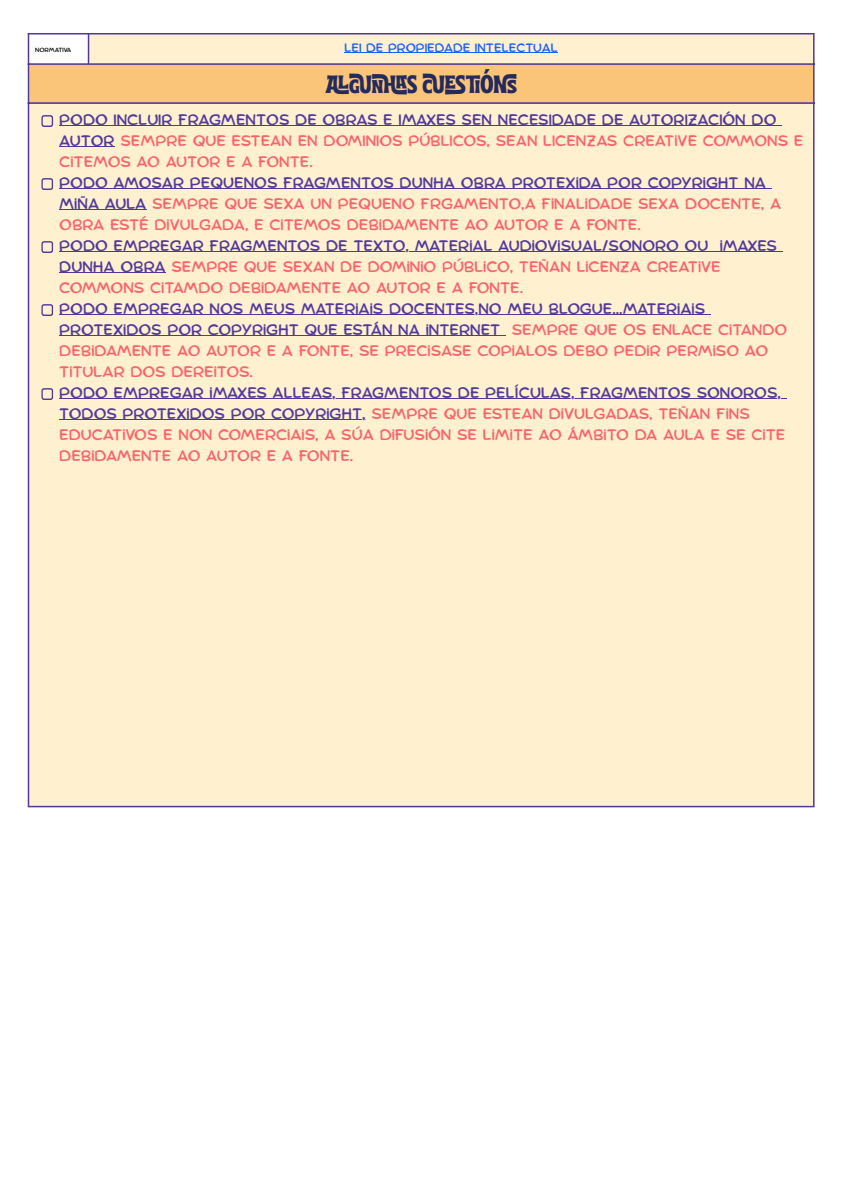
<style>
.page{position:relative;width:842px;height:1190px;background:#fff}
.page>*{position:absolute;margin:0;border:0;box-sizing:border-box;transform-origin:0 0}
.t1{font:25px "Ayr Tropika Island Int";color:#232a5c}
.t2{font:15px/21px "Comica";color:#fd636b}
.t3{font:12px "Comica";color:#1a62ff}
.t4{font:6px "Comica";letter-spacing:-.01em;color:#000}
.s1{color:#51399c}
</style>
<div class="page">
<div style="left:29px;top:35px;width:784px;height:771px;background:#fff0cf"></div>
<div style="left:28px;top:64px;width:786px;height:39px;background:#fac578"></div>
<hr style="left:344px;top:53px;width:214px;height:1px;background:#1a62ff">
<hr style="left:59px;top:126px;width:717px;height:1px;background:#51399c">
<hr style="left:59px;top:147px;width:56px;height:1px;background:#51399c">
<svg style="left:41px;top:115px;width:12px;height:12px"></svg>
<hr style="left:59px;top:189px;width:707px;height:1px;background:#51399c">
<hr style="left:59px;top:210px;width:87px;height:1px;background:#51399c">
<svg style="left:41px;top:178px;width:12px;height:12px"></svg>
<hr style="left:59px;top:252px;width:718px;height:1px;background:#51399c">
<hr style="left:59px;top:273px;width:107px;height:1px;background:#51399c">
<svg style="left:41px;top:241px;width:12px;height:12px"></svg>
<hr style="left:59px;top:315px;width:646px;height:1px;background:#51399c">
<hr style="left:59px;top:336px;width:447px;height:1px;background:#51399c">
<svg style="left:41px;top:304px;width:12px;height:12px"></svg>
<hr style="left:59px;top:399px;width:722px;height:1px;background:#51399c">
<hr style="left:59px;top:420px;width:307px;height:1px;background:#51399c">
<svg style="left:41px;top:388px;width:12px;height:12px"></svg>
<hr style="left:28px;top:35px;width:1px;height:771px;background:#51399c">
<svg style="left:88px;top:35px;width:1px;height:28px"></svg>
<hr style="left:813px;top:35px;width:2px;height:771px;background:#51399c">
<hr style="left:28px;top:33px;width:787px;height:2px;background:#51399c">
<hr style="left:28px;top:63px;width:787px;height:2px;background:#51399c">
<hr style="left:28px;top:102px;width:787px;height:2px;background:#51399c">
<hr style="left:28px;top:806px;width:787px;height:1px;background:#51399c">
<p class="t4" style="left:35px;top:47px;width:38px">NORMATIVA</p>
<p class="t3" style="left:344px;top:42px;width:215px">LEI DE PROPIEDADE INTELECTUAL</p>
<p class="t1" style="left:325px;top:61px;width:181px">ALGUNHA SCUESTIÓNS</p>
<p class="t2" style="left:59px;top:110px;width:746px"><span class="s1">PODO INCLUIR FRAGMENTOS DE OBRAS E IMAXES SEN NECESIDADE DE AUTORIZACIÓN DO<br>AUTOR</span> SEMPRE QUE ESTEAN EN DOMINIOS PÚBLICOS, SEAN LICENZAS CREATIVE COMMONS E<br>CITEMOS AO AUTOR E A FONTE.</p>
<p class="t2" style="left:59px;top:173px;width:724px"><span class="s1">PODO AMOSAR PEQUENOS FRAGMENTOS DUNHA OBRA PROTEXIDA POR COPYRIGHT NA<br>MIÑA AULA</span> SEMPRE QUE SEXA UN PEQUENO FRGAMENTO,A FINALIDADE SEXA DOCENTE, A<br>OBRA ESTÉ DIVULGADA, E CITEMOS DEBIDAMENTE AO AUTOR E A FONTE.</p>
<p class="t2" style="left:59px;top:236px;width:719px"><span class="s1">PODO EMPREGAR FRAGMENTOS DE TEXTO, MATERIAL AUDIOVISUAL/SONORO OU IMAXES<br>DUNHA OBRA</span> SEMPRE QUE SEXAN DE DOMINIO PÚBLICO, TEÑAN LICENZA CREATIVE<br>COMMONS CITAMDO DEBIDAMENTE AO AUTOR E A FONTE.</p>
<p class="t2" style="left:59px;top:299px;width:730px"><span class="s1">PODO EMPREGAR NOS MEUS MATERIAIS DOCENTES,NO MEU BLOGUE...MATERIAIS PROTEXIDOS POR COPYRIGHT QUE ESTÁN NA INTERNET</span> SEMPRE QUE OS ENLACE CITANDO DEBIDAMENTE AO AUTOR E A FONTE, SE PRECISASE COPIALOS DEBO PEDIR PERMISO AO TITULAR DOS DEREITOS.</p>
<p class="t2" style="left:59px;top:383px;width:728px"><span class="s1">PODO EMPREGAR IMAXES ALLEAS, FRAGMENTOS DE PELÍCULAS, FRAGMENTOS SONOROS, TODOS PROTEXIDOS POR COPYRIGHT,</span> SEMPRE QUE ESTEAN DIVULGADAS, TEÑAN FINS EDUCATIVOS E NON COMERCIAIS, A SÚA DIFUSIÓN SE LIMITE AO ÁMBITO DA AULA E SE CITE DEBIDAMENTE AO AUTOR E A FONTE.</p>
</div>
